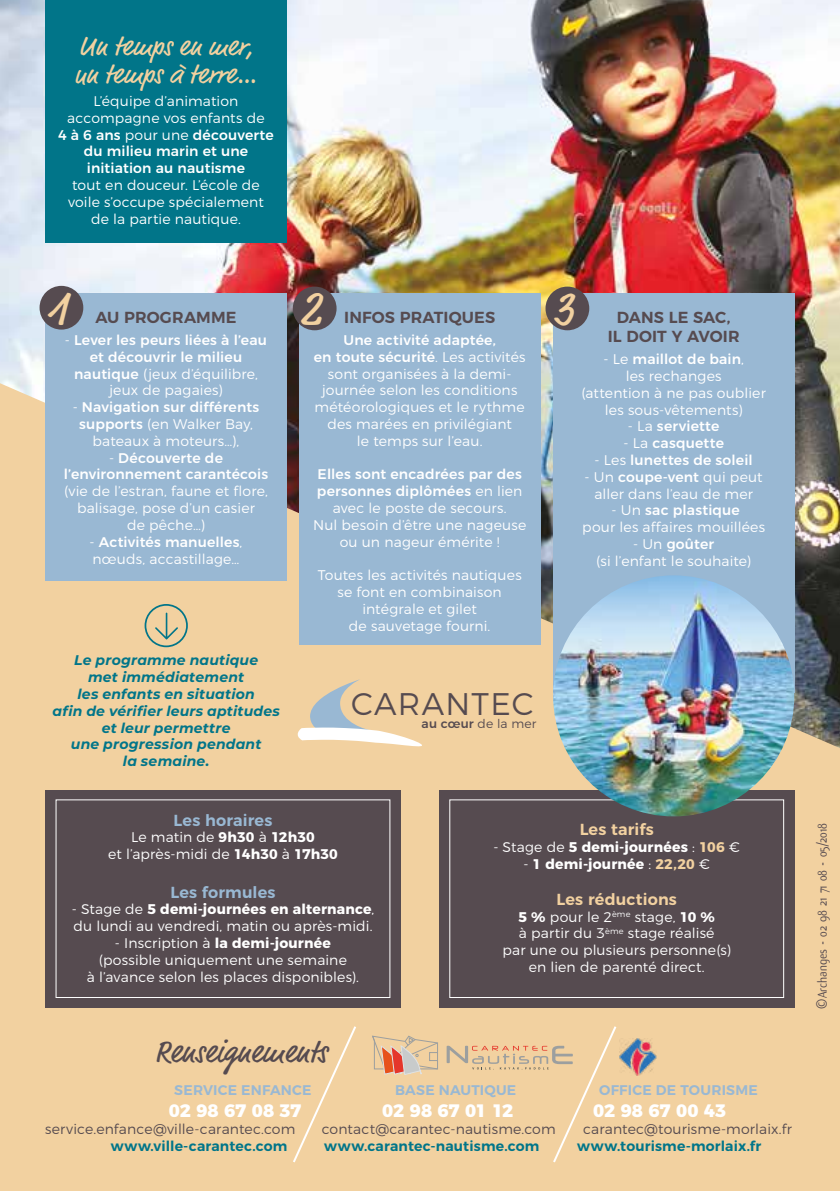
<style>
.page{position:relative;width:840px;height:1191px;background:#fff}
.page>*{position:absolute;margin:0;border:0;box-sizing:border-box;transform-origin:0 0}
.t1{font:48.4px "Market OT";color:#f2d1a0}
.t2{font:32px "Market OT";color:#564b50}
.t3{font:300 31.2px "Montserrat";letter-spacing:.04em;color:#564b50}
.t4{font:28px/28px "Market OT";letter-spacing:.01em;color:#f2d1a0}
.t5{font:800 18px "Montserrat";color:#fff}
.t6{font:600 16px/19.2px "Montserrat";letter-spacing:.005em;color:#564b50;text-align:center}
.t7{font:600 16px "Montserrat";letter-spacing:.01em;color:#99b8d3}
.t8{font:600 16px "Montserrat";letter-spacing:.01em;color:#f2d1a0}
.t9{font:300 14px/16.8px "Montserrat";letter-spacing:.01em;color:#fff;text-align:center}
.t10{font:500 14px/16.8px "Montserrat";letter-spacing:.01em;color:#fff;text-align:center}
.t11{font:italic 700 14px/16.8px "Montserrat";letter-spacing:.015em;color:#017589;text-align:center}
.t12{font:300 14px "Montserrat";letter-spacing:.01em;color:#564b50}
.t13{font:600 14px "Montserrat";letter-spacing:.01em;color:#017589}
.t14{font:700 14px "Montserrat";letter-spacing:.01em;color:#fff}
.t15{font:600 14px "Montserrat";letter-spacing:.015em;color:#99b8d3}
.t16{font:14px "Flux";color:#564b50;scale:.9 1}
.t17{font:300 12.2px "Montserrat";letter-spacing:.015em;color:#564b50}
.s1{font-weight:300}
.s2{font-weight:500}
.s3{font-weight:700}
.s4{color:#f2d1a0}
</style>
<div class="page">
<div style="left:0;top:0;width:839px;height:1191px;background:#f2d1a0"></div>
<img style="left:0;top:0;width:839px;height:748px">
<svg style="left:293px;top:1026px;width:63px;height:137px"></svg>
<div style="left:45px;top:790px;width:355px;height:217px;background:#564b50"></div>
<div style="left:438px;top:790px;width:356px;height:217px;background:#564b50"></div>
<div style="left:55px;top:799px;width:335px;height:199px;border:1px solid #fff"></div>
<div style="left:449px;top:799px;width:334px;height:199px;border:1px solid #fff"></div>
<div style="left:45px;top:0;width:241px;height:243px;background:#017589"></div>
<div style="left:144px;top:604px;width:44px;height:43px;border:2px solid #017589;border-radius:50%"></div>
<svg style="left:155px;top:612px;width:23px;height:27px"></svg>
<div style="left:45px;top:293px;width:241px;height:287px;background:#99b8d3"></div>
<div style="left:299px;top:293px;width:241px;height:351px;background:#99b8d3"></div>
<div style="left:552px;top:293px;width:241px;height:400px;background:#99b8d3"></div>
<svg style="left:40px;top:286px;width:43px;height:43px;background:#6b666d"></svg>
<svg style="left:292px;top:286px;width:44px;height:44px;background:#5e4f54"></svg>
<svg style="left:545px;top:286px;width:44px;height:44px;background:#6f605b"></svg>
<svg style="left:297px;top:679px;width:126px;height:67px"></svg>
<img style="left:619px;top:1038px;width:37px;height:37px">
<svg style="left:446px;top:1026px;width:171px;height:137px"></svg>
<svg style="left:372px;top:1035px;width:65px;height:40px"></svg>
<img style="left:552px;top:575px;width:241px;height:241px;border-radius:120px">
<h3 class="t4" style="left:75px;top:35px;width:184px">Un temps en mer, un temps à terre…</h3>
<p class="t10" style="left:58px;top:91px;width:217px"><span class="s1">L’équipe d’animation accompagne vos enfants de<br></span>4 à 6 ans <span class="s1">pour une</span> découverte du milieu marin et une initiation au nautisme</p>
<p class="t9" style="left:68px;top:175px;width:197px">tout en douceur. L’école de voile s’occupe spécialement de la partie nautique.</p>
<h1 class="t1" style="left:47px;top:279px;width:23px">1</h1>
<h1 class="t1" style="left:300px;top:280px;width:23px">2</h1>
<h1 class="t1" style="left:552px;top:280px;width:23px">3</h1>
<p class="t6" style="left:344px;top:306px;width:152px">INFOS PRATIQUES</p>
<p class="t9" style="left:313px;top:330px;width:213px"><span class="s2">Une activité adaptée,<br>en toute sécurité</span>. Les activités sont organisées à la demi&shy;journée selon les conditions météorologiques et le rythme des marées en privilégiant<br>le temps sur l’eau.</p>
<p class="t9" style="left:313px;top:465px;width:215px"><span class="s2">Elles sont encadrées par des personnes diplômées</span> en lien avec le poste de secours.<br>Nul besoin d’être une nageuse ou un nageur émérite !</p>
<p class="t9" style="left:317px;top:566px;width:205px">Toutes les activités nautiques se font en combinaison intégrale et gilet<br>de sauvetage fourni.</p>
<p class="t6" style="left:607px;top:306px;width:133px">DANS LE SAC,<br>IL DOIT Y AVOIR</p>
<p class="t9" style="left:581px;top:350px;width:186px">- Le <span class="s2">maillot de bain</span>,<br>les rechanges<br>(attention à ne pas oublier les sous-vêtements)</p>
<p class="t10" style="left:627px;top:417px;width:93px"><span class="s1">- La</span> serviette</p>
<p class="t10" style="left:623px;top:434px;width:102px"><span class="s1">- La</span> casquette</p>
<p class="t10" style="left:594px;top:450px;width:159px"><span class="s1">- Les</span> lunettes de soleil</p>
<p class="t9" style="left:584px;top:467px;width:179px">- Un <span class="s2">coupe-vent</span> qui peut aller dans l’eau de mer</p>
<p class="t9" style="left:582px;top:501px;width:184px">- Un <span class="s2">sac plastique<br></span>pour les affaires mouillées</p>
<p class="t9" style="left:596px;top:534px;width:156px">- Un <span class="s2">goûter<br></span>(si l’enfant le souhaite)</p>
<p class="t6" style="left:95px;top:306px;width:143px">AU PROGRAMME</p>
<p class="t10" style="left:65px;top:330px;width:203px"><span class="s1">-</span> Lever les peurs liées à l’eau et découvrir le milieu nautique <span class="s1">(jeux d’équilibre, jeux de pagaies)</span></p>
<p class="t9" style="left:73px;top:398px;width:188px">- <span class="s2">Navigation sur différents supports</span> (en Walker Bay, bateaux à moteurs…),</p>
<p class="t10" style="left:64px;top:448px;width:206px"><span class="s1">-</span> Découverte de l’environnement carantécois</p>
<p class="t9" style="left:64px;top:482px;width:205px">(vie de l’estran, faune et flore, balisage, pose d’un casier<br>de pêche…)</p>
<p class="t9" style="left:90px;top:532px;width:154px;text-align:left">- <span class="s2">Activités manuelles</span>, nœuds, accastillage…</p>
<p class="t11" style="left:52px;top:651px;width:229px">Le programme nautique<br>met immédiatement<br>les enfants en situation<br>afin de vérifier leurs aptitudes et leur permettre<br>une progression pendant<br>la semaine.</p>
<h3 class="t3" style="left:351px;top:679px;width:184px">CARANTEC</h3>
<p class="t17" style="left:421px;top:714px;width:116px"><span class="s2">au cœur</span> de la mer</p>
<p class="t7" style="left:173px;top:807px;width:100px">Les horaires</p>
<p class="t9" style="left:108px;top:827px;width:231px">Le matin de <span class="s3">9h30</span> à <span class="s3">12h30<br></span>et l’après-midi de <span class="s3">14h30</span> à <span class="s3">17h30</span></p>
<p class="t7" style="left:170px;top:879px;width:106px">Les formules</p>
<p class="t9" style="left:72px;top:899px;width:303px;text-align:left">- Stage de <span class="s3">5 demi-journées en alternance</span>, du lundi au vendredi, matin ou après-midi.</p>
<p class="t9" style="left:87px;top:933px;width:273px">- Inscription à <span class="s3">la demi-journée </span>(possible uniquement une semaine<br>à l’avance selon les places disponibles).</p>
<p class="t8" style="left:579px;top:816px;width:76px">Les tarifs</p>
<p class="t14" style="left:493px;top:835px;width:248px"><span class="s1">- Stage de</span> 5 demi-journées <span class="s1">:</span> <span class="s4">106</span> <span class="s1">€</span></p>
<p class="t14" style="left:523px;top:852px;width:188px"><span class="s1">-</span> 1 demi-journée <span class="s1">:</span> <span class="s4">22,20</span> <span class="s1">€</span></p>
<p class="t8" style="left:556px;top:886px;width:122px">Les réductions</p>
<p class="t9" style="left:502px;top:907px;width:230px"><span class="s3">5 %</span> pour le 2<sup>ème</sup> stage, <span class="s3">10 %<br></span>à partir du 3<sup>ème</sup> stage réalisé<br>par une ou plusieurs personne(s) en lien de parenté direct.</p>
<h2 class="t2" style="left:154px;top:1032px;width:174px">Renseignements</h2>
<p class="t15" style="left:174px;top:1079px;width:139px">SERVICE ENFANCE</p>
<p class="t5" style="left:169px;top:1095px;width:134px">02 98 67 08 37</p>
<p class="t12" style="left:45px;top:1117px;width:252px">service.enfance@ville-carantec.com</p>
<p class="t13" style="left:111px;top:1134px;width:178px">www.ville-carantec.com</p>
<p class="t15" style="left:395px;top:1079px;width:122px">BASE NAUTIQUE</p>
<p class="t5" style="left:382px;top:1095px;width:132px">02 98 67 01 12</p>
<p class="t12" style="left:321px;top:1117px;width:235px">contact@carantec-nautisme.com</p>
<p class="t13" style="left:324px;top:1134px;width:216px">www.carantec-nautisme.com</p>
<p class="t15" style="left:598px;top:1079px;width:160px">OFFICE DE TOURISME</p>
<p class="t5" style="left:592px;top:1095px;width:135px">02 98 67 00 43</p>
<p class="t12" style="left:582px;top:1117px;width:210px">carantec@tourisme-morlaix.fr</p>
<p class="t13" style="left:576px;top:1134px;width:185px">www.tourisme-morlaix.fr</p>
<p class="t16" style="left:814px;top:1008px;width:208px;rotate:-90deg">©Archanges - 02 98 21 71 08 - 05/2018</p>
</div>
